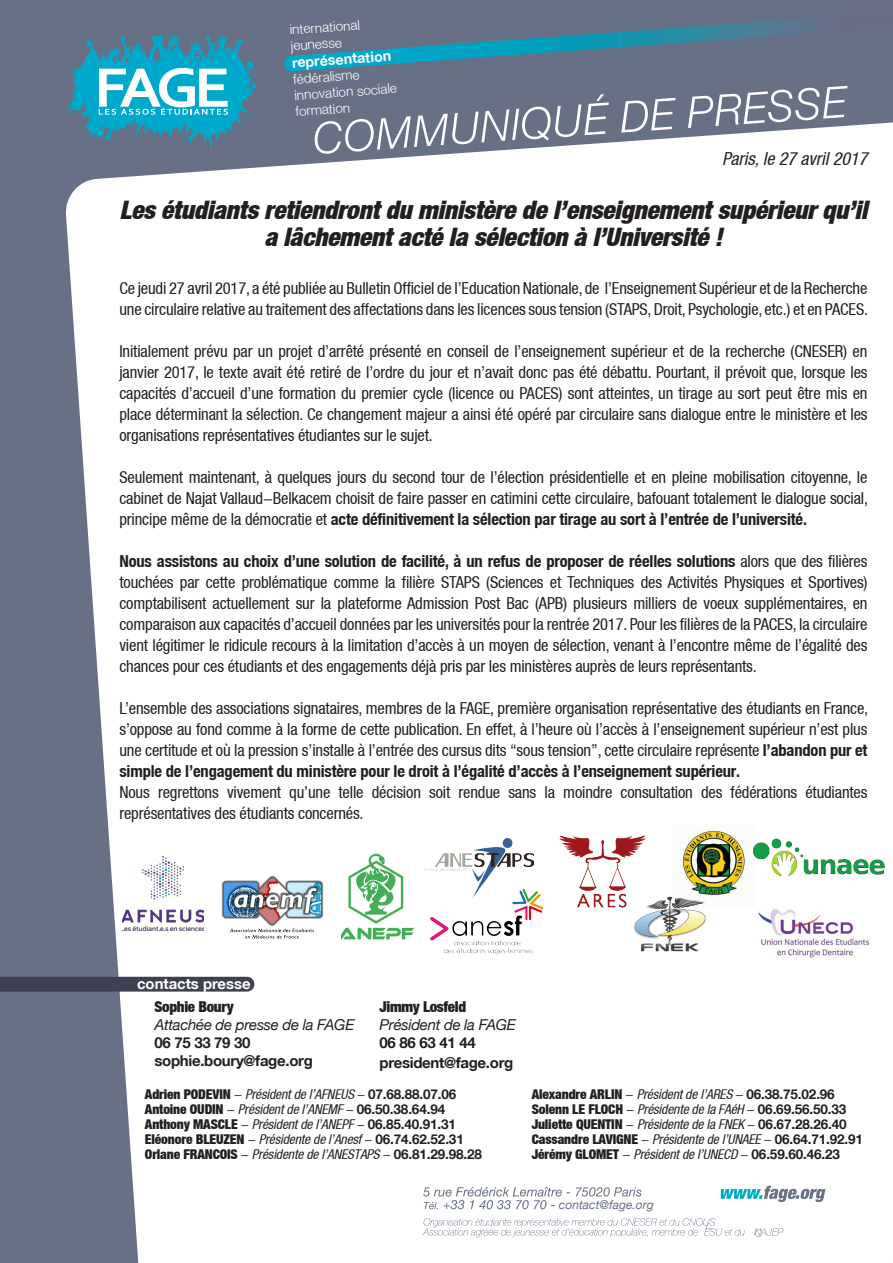
<style>
.page{position:relative;width:893px;height:1263px;background:#687086}
.page>*{position:absolute;margin:0;border:0;box-sizing:border-box;transform-origin:0 0}
.t1{font:italic 900 condensed 25.5px/27px "Helvetica Neue LT";letter-spacing:-.01em;color:#231f20;text-align:center}
.t2{font:italic condensed 18px "Helvetica Neue LT";color:#231f20}
.t3{font:condensed 16.5px/21px "Helvetica Neue LT";letter-spacing:-.01em;color:#231f20;text-align:justify}
.t4{font:700 15px/18px "Helvetica Neue LT";letter-spacing:-.02em;color:#231f20}
.t5{font:italic 15px "Helvetica Neue LT";letter-spacing:-.02em;color:#231f20}
.t6{font:900 condensed 15px "Helvetica Neue LT";letter-spacing:-.02em;color:#231f20}
.t7{font:700 14.85px "Helvetica Neue LT";color:#fff}
.t8{font:700 14.25px "Helvetica Neue LT";color:#fff}
.t9{font:italic condensed 13.5px "Helvetica Neue LT";letter-spacing:-.01em;color:#231f20}
.t10{font:300 13.5px "Helvetica Neue LT";color:#fff}
.t11{font:italic 12.15px "Helvetica Neue LT";color:#687086}
.s1{font-weight:700}
.s2{font-weight:900;font-style:normal}
.s3{font-style:normal}
.s4{font-weight:700;font-style:normal;font-stretch:normal}
</style>
<div class="page">
<div style="left:65px;top:122px;width:828px;height:1141px;background:#fff"></div>
<svg style="left:314px;top:94px;width:295px;height:60px"></svg>
<svg style="left:621px;top:98px;width:55px;height:35px"></svg>
<svg style="left:688px;top:86px;width:159px;height:42px"></svg>
<svg style="left:66px;top:36px;width:193px;height:114px"></svg>
<svg style="left:284px;top:19px;width:515px;height:52px"></svg>
<div style="left:0;top:977px;width:254px;height:14px;background:#3f4153"></div>
<svg style="left:721px;top:1186px;width:104px;height:16px"></svg>
<svg style="left:576px;top:1187px;width:65px;height:9px"></svg>
<svg style="left:423px;top:1187px;width:147px;height:22px;background:#e1e2e7"></svg>
<svg style="left:422px;top:1218px;width:323px;height:19px;background:#edeef1"></svg>
<svg style="left:754px;top:1228px;width:29px;height:9px"></svg>
<svg style="left:341px;top:853px;width:73px;height:87px;background:#c3e5c9"></svg>
<img style="left:755px;top:904px;width:119px;height:60px">
<img style="left:425px;top:838px;width:109px;height:59px">
<img style="left:218px;top:874px;width:109px;height:67px">
<img style="left:427px;top:887px;width:120px;height:67px">
<img style="left:673px;top:825px;width:82px;height:82px">
<img style="left:559px;top:836px;width:86px;height:71px">
<img style="left:123px;top:856px;width:80px;height:75px">
<img style="left:749px;top:834px;width:144px;height:48px">
<img style="left:629px;top:887px;width:83px;height:81px">
<p class="t10" style="left:289px;top:21px;width:72px;rotate:-4deg">international</p>
<p class="t10" style="left:290px;top:38px;width:53px;rotate:-4deg">jeunesse</p>
<p class="t8" style="left:291px;top:54px;width:101px;rotate:-4deg">représentation</p>
<p class="t10" style="left:293px;top:71px;width:68px;rotate:-4deg">fédéralisme</p>
<p class="t10" style="left:294px;top:87px;width:104px;rotate:-4deg">innovation sociale</p>
<p class="t10" style="left:295px;top:103px;width:56px;rotate:-4deg">formation</p>
<p class="t2" style="left:722px;top:148px;width:147px">Paris, le 27 avril 2017</p>
<p class="t1" style="left:119px;top:196px;width:749px">Les étudiants retiendront du ministère de l’enseignement supérieur qu’il a lâchement acté la sélection à l’Université !</p>
<p class="t3" style="left:119px;top:277px;width:750px">Ce jeudi 27 avril 2017, a été publiée au Bulletin Officiel de l’Education Nationale, de l’Enseignement Supérieur et de la Recherche une circulaire relative au traitement des affectations dans les licences sous tension (STAPS, Droit, Psychologie, etc.) et en PACES.</p>
<p class="t3" style="left:119px;top:340px;width:750px">Initialement prévu par un projet d’arrêté présenté en conseil de l’enseignement supérieur et de la recherche (CNESER) en janvier 2017, le texte avait été retiré de l’ordre du jour et n’avait donc pas été débattu. Pourtant, il prévoit que, lorsque les capacités d’accueil d’une formation du premier cycle (licence ou PACES) sont atteintes, un tirage au sort peut être mis en place déterminant la sélection. Ce changement majeur a ainsi été opéré par circulaire sans dialogue entre le ministère et les organisations représentatives étudiantes sur le sujet.</p>
<p class="t3" style="left:119px;top:466px;width:750px">Seulement maintenant, à quelques jours du second tour de l’élection présidentielle et en pleine mobilisation citoyenne, le cabinet de Najat Vallaud-Belkacem choisit de faire passer en catimini cette circulaire, bafouant totalement le dialogue social, principe même de la démocratie et <span class="s1">acte définitivement la sélection par tirage au sort à l’entrée de l’université.</span></p>
<p class="t3" style="left:119px;top:550px;width:750px"><span class="s1">Nous assistons au choix d’une solution de facilité, à un refus de proposer de réelles solutions</span> alors que des filières touchées par cette problématique comme la filière STAPS (Sciences et Techniques des Activités Physiques et Sportives) comptabilisent actuellement sur la plateforme Admission Post Bac (APB) plusieurs milliers de voeux supplémentaires, en comparaison aux capacités d’accueil données par les universités pour la rentrée 2017. Pour les filières de la PACES, la circulaire vient légitimer le ridicule recours à la limitation d’accès à un moyen de sélection, venant à l’encontre même de l’égalité des chances pour ces étudiants et des engagements déjà pris par les ministères auprès de leurs représentants.</p>
<p class="t3" style="left:119px;top:697px;width:750px">L’ensemble des associations signataires, membres de la FAGE, première organisation représentative des étudiants en France, s’oppose au fond comme à la forme de cette publication. En effet, à l’heure où l’accès à l’enseignement supérieur n’est plus une certitude et où la pression s’installe à l’entrée des cursus dits “sous tension”, cette circulaire représente <span class="s1">l’abandon pur et simple de l’engagement du ministère pour le droit à l’égalité d’accès à l’enseignement supérieur.</span></p>
<p class="t3" style="left:119px;top:781px;width:749px">Nous regrettons vivement qu’une telle décision soit rendue sans la moindre consultation des fédérations étudiantes représentatives des étudiants concernés.</p>
<p class="t7" style="left:137px;top:974px;width:115px">contacts presse</p>
<p class="t6" style="left:154px;top:998px;width:81px">Sophie Boury</p>
<p class="t5" style="left:154px;top:1016px;width:202px">Attachée de presse de la FAGE</p>
<p class="t4" style="left:154px;top:1034px;width:160px">06 75 33 79 30 sophie.boury@fage.org</p>
<p class="t6" style="left:380px;top:998px;width:88px">Jimmy Losfeld</p>
<p class="t5" style="left:380px;top:1016px;width:138px">Président de la FAGE</p>
<p class="t4" style="left:380px;top:1034px;width:98px">06 86 63 41 44</p>
<p class="t4" style="left:380px;top:1053px;width:135px">president@fage.org</p>
<p class="t9" style="left:145px;top:1086px;width:313px"><span class="s2">Adrien PODEVIN</span> <span class="s3">-</span> Président de l’AFNEUS <span class="s3">-</span> <span class="s4">07.68.88.07.06</span></p>
<p class="t9" style="left:145px;top:1101px;width:302px"><span class="s2">Antoine OUDIN</span> <span class="s3">-</span> Président de l’ANEMF <span class="s3">-</span> <span class="s4">06.50.38.64.94</span></p>
<p class="t9" style="left:145px;top:1116px;width:313px"><span class="s2">Anthony MASCLE</span> <span class="s3">-</span> Président de l’ANEPF <span class="s3">-</span> <span class="s4">06.85.40.91.31</span></p>
<p class="t9" style="left:145px;top:1131px;width:320px"><span class="s2">Eléonore BLEUZEN</span> <span class="s3">-</span> Présidente de l’Anesf <span class="s3">-</span> <span class="s4">06.74.62.52.31</span></p>
<p class="t9" style="left:145px;top:1146px;width:339px"><span class="s2">Orlane FRANCOIS</span> <span class="s3">-</span> Présidente de l’ANESTAPS <span class="s3">-</span> <span class="s4">06.81.29.98.28</span></p>
<p class="t9" style="left:532px;top:1086px;width:305px"><span class="s2">Alexandre ARLIN</span> <span class="s3">-</span> Président de l’ARES <span class="s3">-</span> <span class="s4">06.38.75.02.96</span></p>
<p class="t9" style="left:532px;top:1101px;width:316px"><span class="s2">Solenn LE FLOCH</span> <span class="s3">-</span> Présidente de la FAéH <span class="s3">-</span> <span class="s4">06.69.56.50.33</span></p>
<p class="t9" style="left:532px;top:1116px;width:316px"><span class="s2">Juliette QUENTIN</span> <span class="s3">-</span> Présidente de la FNEK <span class="s3">-</span> <span class="s4">06.67.28.26.40</span></p>
<p class="t9" style="left:532px;top:1131px;width:333px"><span class="s2">Cassandre LAVIGNE</span> <span class="s3">-</span> Présidente de l’UNAEE <span class="s3">-</span> <span class="s4">06.64.71.92.91</span></p>
<p class="t9" style="left:532px;top:1146px;width:310px"><span class="s2">Jérémy GLOMET</span> <span class="s3">-</span> Président de l’UNECD <span class="s3">-</span> <span class="s4">06.59.60.46.23</span></p>
<p class="t11" style="left:559px;top:1197px;width:97px">contact@fage.org</p>
</div>
